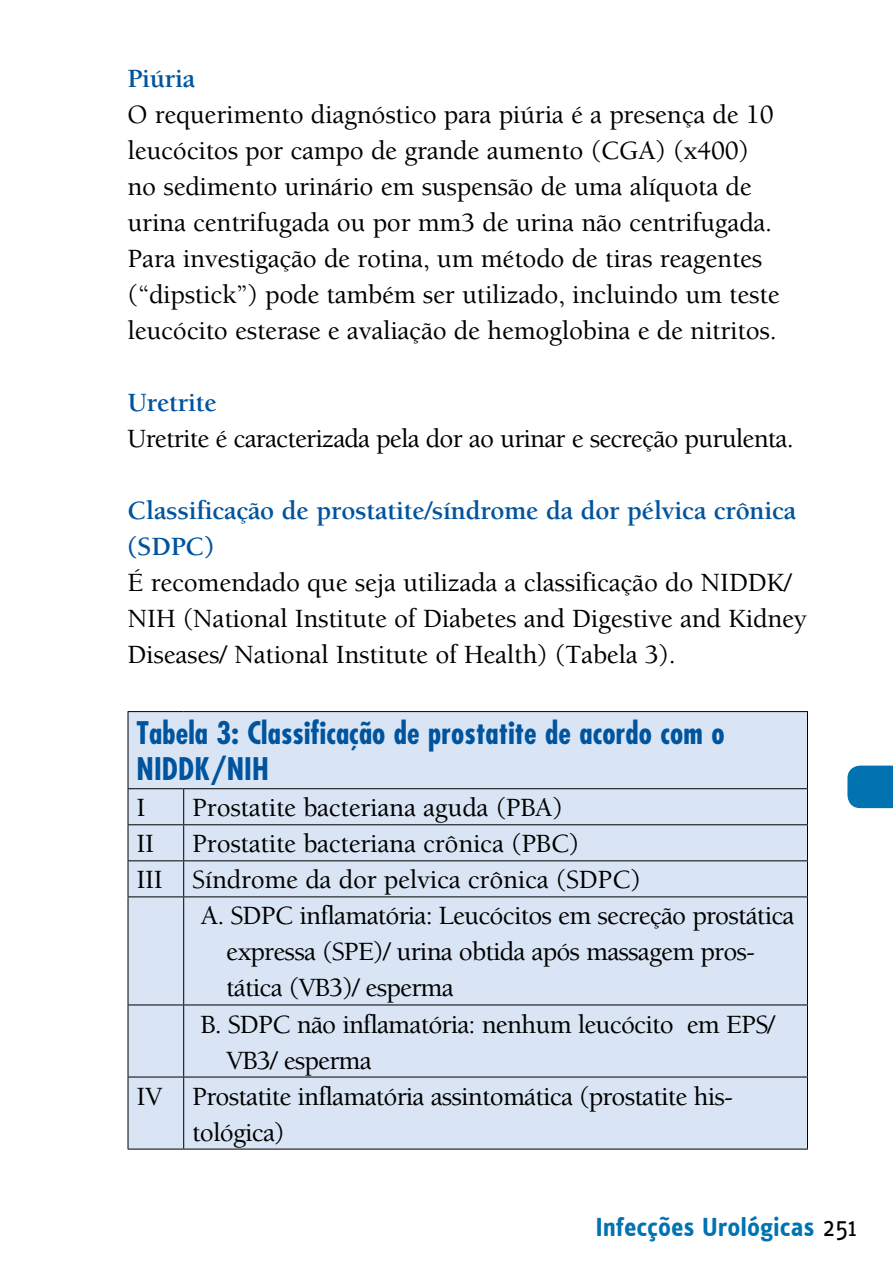
<style>
.page{position:relative;width:893px;height:1276px;background:#fff}
.page>*{position:absolute;margin:0;border:0;box-sizing:border-box;transform-origin:0 0}
.t1{font:700 condensed 30.3px/36px "Futura";letter-spacing:.005em;color:#00549e}
.t2{font:500 27px/36px "Berkeley Std";letter-spacing:-.01em;color:#000}
.t3{font:500 27px "Berkeley Std";letter-spacing:-.03em;color:#000}
.t4{font:700 27px/36px "Berkeley Std";letter-spacing:-.01em;color:#00549e}
.t5{font:700 27px "Info Text";color:#0173b1}
.s1{font-weight:400;color:#000}
</style>
<div class="page">
<svg style="left:847px;top:765px;width:46px;height:43px;background:#0f7ab5"></svg>
<div style="left:129px;top:712px;width:678px;height:436px;background:#d9e5f4"></div>
<hr style="left:128px;top:711px;width:56px;height:1px;background:#000">
<hr style="left:127px;top:712px;width:2px;height:76px;background:#000">
<hr style="left:184px;top:711px;width:624px;height:1px;background:#000">
<hr style="left:807px;top:712px;width:1px;height:76px;background:#000">
<hr style="left:128px;top:788px;width:56px;height:1px;background:#000">
<hr style="left:127px;top:789px;width:2px;height:35px;background:#000">
<hr style="left:184px;top:788px;width:624px;height:1px;background:#000">
<hr style="left:183px;top:789px;width:1px;height:35px;background:#000">
<hr style="left:807px;top:789px;width:1px;height:35px;background:#000">
<hr style="left:128px;top:824px;width:56px;height:1px;background:#000">
<hr style="left:127px;top:825px;width:2px;height:35px;background:#000">
<hr style="left:184px;top:824px;width:624px;height:1px;background:#000">
<hr style="left:183px;top:825px;width:1px;height:35px;background:#000">
<hr style="left:807px;top:825px;width:1px;height:35px;background:#000">
<hr style="left:128px;top:860px;width:56px;height:1px;background:#000">
<hr style="left:127px;top:861px;width:2px;height:35px;background:#000">
<hr style="left:184px;top:860px;width:624px;height:1px;background:#000">
<hr style="left:183px;top:861px;width:1px;height:35px;background:#000">
<hr style="left:807px;top:861px;width:1px;height:35px;background:#000">
<hr style="left:128px;top:896px;width:56px;height:1px;background:#000">
<hr style="left:127px;top:897px;width:2px;height:107px;background:#000">
<hr style="left:184px;top:896px;width:624px;height:1px;background:#000">
<hr style="left:183px;top:897px;width:1px;height:107px;background:#000">
<hr style="left:807px;top:897px;width:1px;height:107px;background:#000">
<hr style="left:128px;top:1004px;width:56px;height:1px;background:#000">
<hr style="left:127px;top:1005px;width:2px;height:71px;background:#000">
<hr style="left:184px;top:1004px;width:624px;height:1px;background:#000">
<hr style="left:183px;top:1005px;width:1px;height:71px;background:#000">
<hr style="left:807px;top:1005px;width:1px;height:71px;background:#000">
<hr style="left:128px;top:1076px;width:56px;height:1px;background:#000">
<hr style="left:127px;top:1077px;width:2px;height:71px;background:#000">
<hr style="left:184px;top:1076px;width:624px;height:1px;background:#000">
<hr style="left:183px;top:1077px;width:1px;height:71px;background:#000">
<hr style="left:807px;top:1077px;width:1px;height:71px;background:#000">
<hr style="left:128px;top:1148px;width:56px;height:1px;background:#000">
<hr style="left:184px;top:1148px;width:624px;height:1px;background:#000">
<p class="t4" style="left:128px;top:61px;width:69px">Piúria</p>
<p class="t2" style="left:128px;top:97px;width:654px">O requerimento diagnóstico para piúria é a presença de 10 leucócitos por campo de grande aumento (CGA) (x400) no sedimento urinário em suspensão de uma alíquota de urina centrifugada ou por mm3 de urina não centrifugada.<br>Para investigação de rotina, um método de tiras reagentes (“dipstick”) pode também ser utilizado, incluindo um teste leucócito esterase e avaliação de hemoglobina e de nitritos.</p>
<p class="t4" style="left:128px;top:385px;width:91px">Uretrite</p>
<p class="t3" style="left:128px;top:424px;width:668px">Uretrite é caracterizada pela dor ao urinar e secreção purulenta.</p>
<p class="t4" style="left:128px;top:493px;width:670px">Classificação de prostatite/síndrome da dor pélvica crônica (SDPC)</p>
<p class="t2" style="left:128px;top:565px;width:681px">É recomendado que seja utilizada a classificação do NIDDK/<br>NIH (National Institute of Diabetes and Digestive and Kidney<br>Diseases/ National Institute of Health) (Tabela 3).</p>
<p class="t1" style="left:137px;top:715px;width:590px">Tabela 3: Classificação de prostatite de acordo com o<br>NIDDK/NIH</p>
<p class="t2" style="left:137px;top:790px;width:10px">I</p>
<p class="t2" style="left:192px;top:790px;width:372px">Prostatite bacteriana aguda (PBA)</p>
<p class="t2" style="left:137px;top:826px;width:19px">II</p>
<p class="t2" style="left:192px;top:826px;width:389px">Prostatite bacteriana crônica (PBC)</p>
<p class="t2" style="left:137px;top:862px;width:506px">III Síndrome da dor pelvica crônica (SDPC)</p>
<p class="t3" style="left:201px;top:901px;width:595px">A. SDPC inflamatória: Leucócitos em secreção prostática</p>
<p class="t3" style="left:226px;top:937px;width:531px">expressa (SPE)/ urina obtida após massagem pros-</p>
<p class="t3" style="left:226px;top:973px;width:229px">tática (VB3)/ esperma</p>
<p class="t3" style="left:201px;top:1009px;width:576px">B. SDPC não inflamatória: nenhum leucócito em EPS/</p>
<p class="t3" style="left:226px;top:1045px;width:147px">VB3/ esperma</p>
<p class="t3" style="left:137px;top:1081px;width:598px">IV Prostatite inflamatória assintomática (prostatite his-</p>
<p class="t3" style="left:192px;top:1117px;width:94px">tológica)</p>
<p class="t5" style="left:596px;top:1211px;width:263px">Infecções Urológicas <span class="s1">2519</span></p>
</div>
